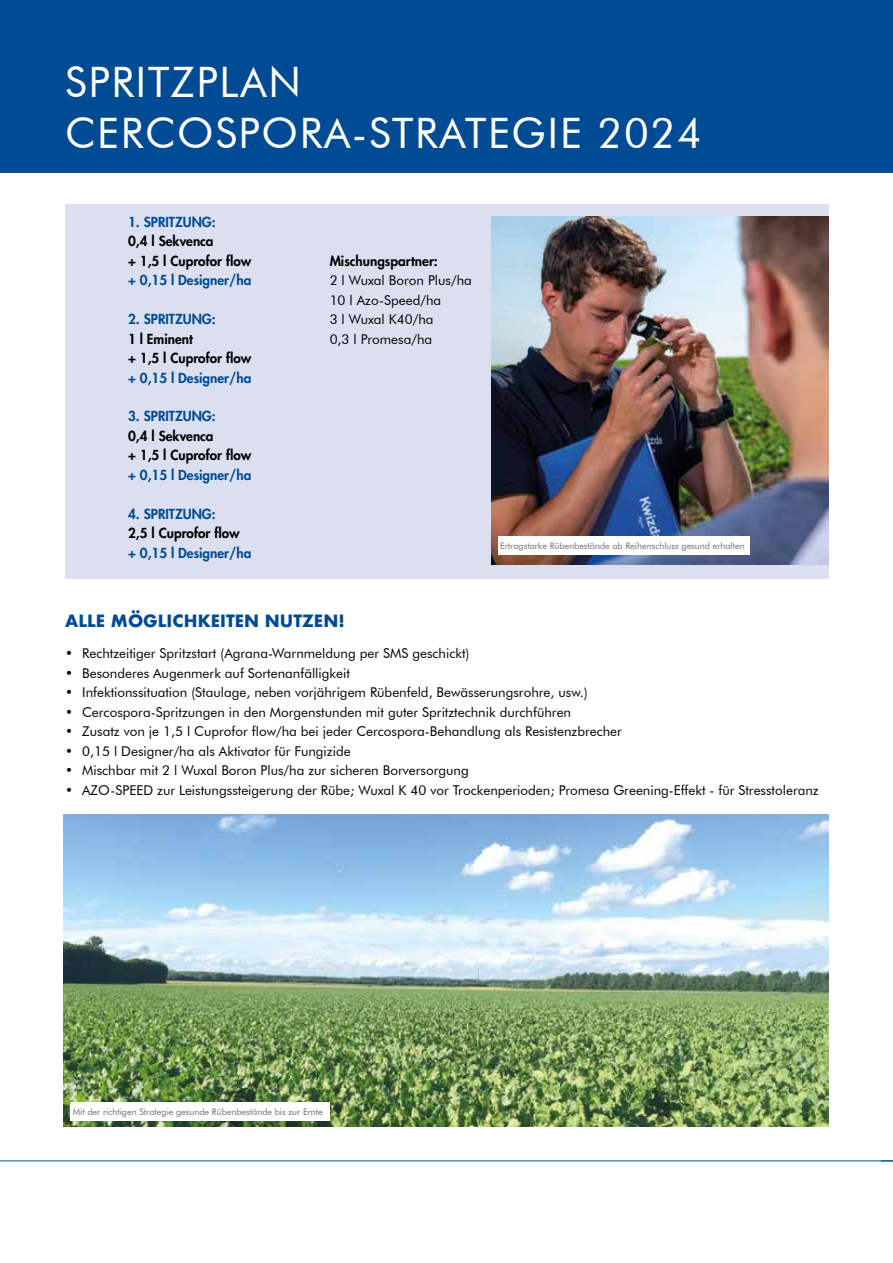
<style>
.page{position:relative;width:893px;height:1263px;background:#fff}
.page>*{position:absolute;margin:0;border:0;box-sizing:border-box;transform-origin:0 0}
.t1{font:42px/50.4px "Futura BT";letter-spacing:.04em;color:#fff}
.t2{font:700 16.5px "Futura";color:#004b93}
.t3{font:13.5px/19.5px "Futura BT";color:#000}
.t4{font:800 13.5px/19.5px "Futura Std";color:#000}
.t5{font:800 13.5px "Futura Std";color:#004b93}
.t6{font:9px "Futura BT";color:#706f6f}
</style>
<div class="page">
<div style="left:0;top:0;width:893px;height:173px;background:#004b93"></div>
<div style="left:65px;top:205px;width:763px;height:374px;background:#dbdff0"></div>
<img style="left:64px;top:814px;width:765px;height:313px">
<img style="left:491px;top:216px;width:337px;height:349px">
<div style="left:71px;top:1103px;width:259px;height:18px;background:#fff"></div>
<div style="left:498px;top:537px;width:251px;height:18px;background:#fff"></div>
<hr style="left:0;top:1160px;width:893px;height:1px;background:#004b93">
<h1 class="t1" style="left:65px;top:57px;width:638px">SPRITZPLAN<br>CERCOSPORA-STRATEGIE 2024</h1>
<p class="t5" style="left:128px;top:213px;width:89px">1. SPRITZUNG:</p>
<p class="t4" style="left:128px;top:231px;width:125px">0,4 l Sekvenca<br>+ 1,5 l Cuprofor flow</p>
<p class="t5" style="left:128px;top:271px;width:125px">+ 0,15 l Designer/ha</p>
<p class="t5" style="left:128px;top:310px;width:89px">2. SPRITZUNG:</p>
<p class="t4" style="left:128px;top:329px;width:125px">1 l Eminent<br>+ 1,5 l Cuprofor flow</p>
<p class="t5" style="left:128px;top:369px;width:125px">+ 0,15 l Designer/ha</p>
<p class="t5" style="left:128px;top:408px;width:89px">3. SPRITZUNG:</p>
<p class="t4" style="left:128px;top:426px;width:125px">0,4 l Sekvenca<br>+ 1,5 l Cuprofor flow</p>
<p class="t5" style="left:128px;top:466px;width:125px">+ 0,15 l Designer/ha</p>
<p class="t5" style="left:128px;top:505px;width:89px">4. SPRITZUNG:</p>
<p class="t4" style="left:128px;top:524px;width:113px">2,5 l Cuprofor flow</p>
<p class="t5" style="left:128px;top:544px;width:125px">+ 0,15 l Designer/ha</p>
<p class="t4" style="left:330px;top:251px;width:110px">Mischungspartner:</p>
<p class="t3" style="left:330px;top:271px;width:144px">2 l Wuxal Boron Plus/ha<br>10 l Azo-Speed/ha<br>3 l Wuxal K40/ha<br>0,3 l Promesa/ha</p>
<p class="t6" style="left:500px;top:540px;width:246px">Ertragstarke Rübenbestände ab Reihenschluss gesund erhalten</p>
<p class="t2" style="left:65px;top:608px;width:281px">ALLE MÖGLICHKEITEN NUTZEN!</p>
<p class="t3" style="left:65px;top:644px;width:406px">• Rechtzeitiger Spritzstart (Agrana-Warnmeldung per SMS geschickt)</p>
<p class="t3" style="left:65px;top:663px;width:286px">• Besonderes Augenmerk auf Sortenanfälligkeit</p>
<p class="t3" style="left:65px;top:683px;width:524px">• Infektionssituation (Staulage, neben vorjährigem Rübenfeld, Bewässerungsrohre, usw.)</p>
<p class="t3" style="left:65px;top:702px;width:507px">• Cercospora-Spritzungen in den Morgenstunden mit guter Spritztechnik durchführen</p>
<p class="t3" style="left:65px;top:722px;width:558px">• Zusatz von je 1,5 l Cuprofor flow/ha bei jeder Cercospora-Behandlung als Resistenzbrecher</p>
<p class="t3" style="left:65px;top:741px;width:287px">• 0,15 l Designer/ha als Aktivator für Fungizide</p>
<p class="t3" style="left:65px;top:761px;width:405px">• Mischbar mit 2 l Wuxal Boron Plus/ha zur sicheren Borversorgung</p>
<p class="t3" style="left:65px;top:780px;width:755px">• AZO-SPEED zur Leistungssteigerung der Rübe; Wuxal K 40 vor Trockenperioden; Promesa Greening-Effekt - für Stresstoleranz</p>
<p class="t6" style="left:73px;top:1106px;width:252px">Mit der richtigen Strategie gesunde Rübenbestände bis zur Ernte</p>
</div>
